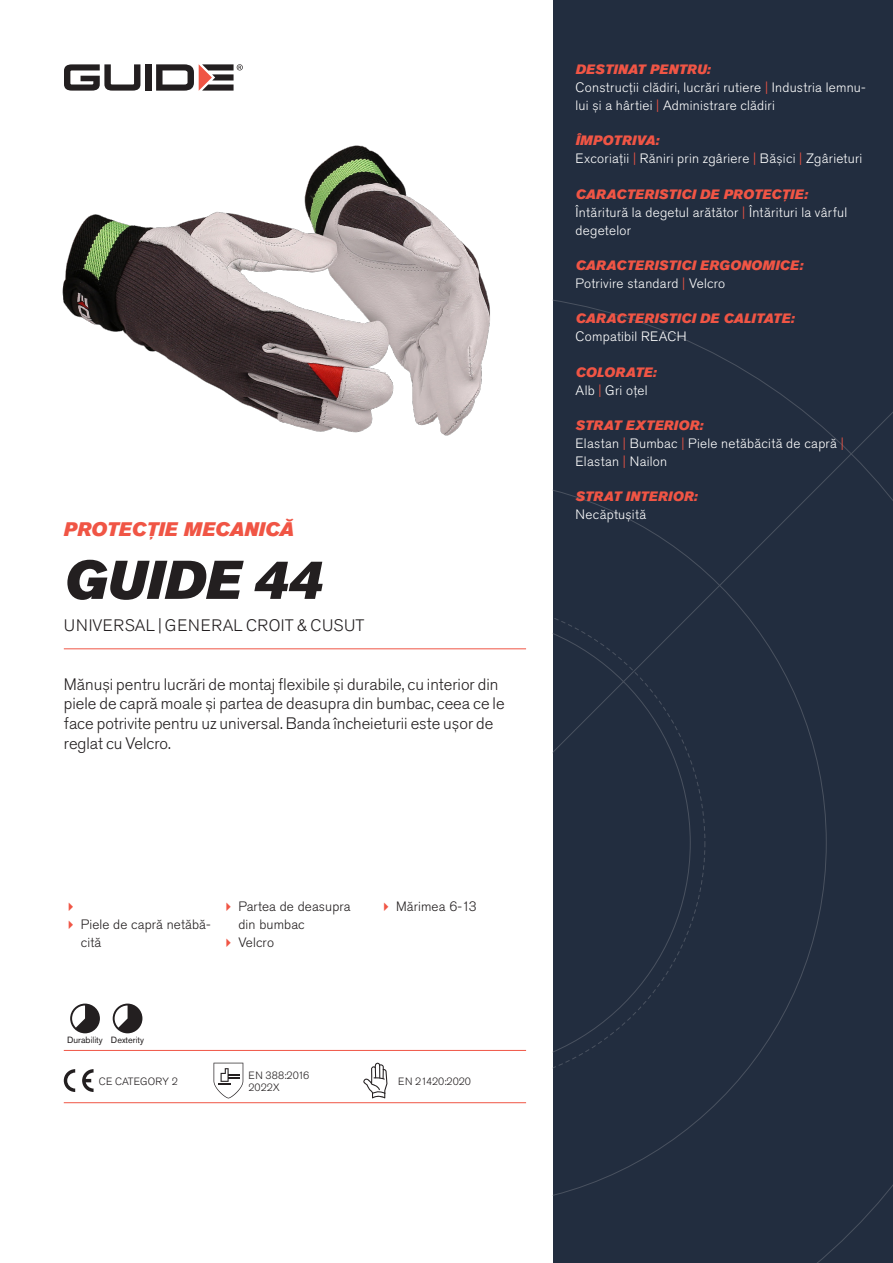
<style>
.page{position:relative;width:893px;height:1263px;background:#fff}
.page>*{position:absolute;margin:0;border:0;box-sizing:border-box;transform-origin:0 0}
.Rubrik{font:italic 54px "Akzidenz Grotesk Pro Super";color:#231f20}
.Överrubrik{font:italic 19.5px "Akzidenz Grotesk Pro Super";letter-spacing:-.005em;color:#f05545}
.Ingress{font:300 16.5px/19.8px "Akzidenz Grotesk Pro";color:#231f20}
.Product_-_AltSegment{font:300 16.5px "Akzidenz Grotesk Pro";letter-spacing:.03em;color:#231f20}
.Produkt_-_Brödtext{font:300 13.5px/18px "Akzidenz Grotesk Pro";letter-spacing:.02em;color:#fff}
.Produkt_-_Namn{font:italic 13.5px "Akzidenz Grotesk Pro Super";letter-spacing:.01em;color:#f05545}
.t1{font:300 13.5px/18px "Akzidenz Grotesk Pro";letter-spacing:.01em;color:#231f20}
.t2{font:300 10.5px "Akzidenz Grotesk Pro";color:#231f20}
.Produkt_-_Egenskaper{font:9px "Akzidenz Grotesk Pro";color:#231f20}
.s1{color:#f05545}
</style>
<div class="page">
<div style="left:145px;top:64px;width:7px;height:27px;background:#231f20"></div>
<svg style="left:156px;top:64px;width:87px;height:27px"></svg>
<svg style="left:64px;top:64px;width:76px;height:27px"></svg>
<div style="left:553px;top:0;width:340px;height:1263px;background:#222d3f"></div>
<svg style="left:553px;top:300px;width:340px;height:963px"></svg>
<hr style="left:64px;top:1050px;width:462px;height:1px;background:#f05545">
<hr style="left:64px;top:1102px;width:462px;height:1px;background:#f05545">
<svg style="left:70px;top:1003px;width:30px;height:30px"></svg>
<svg style="left:113px;top:1003px;width:29px;height:30px"></svg>
<svg style="left:64px;top:1069px;width:11px;height:23px"></svg>
<svg style="left:82px;top:1069px;width:12px;height:23px"></svg>
<svg style="left:214px;top:1063px;width:29px;height:35px"></svg>
<svg style="left:363px;top:1063px;width:24px;height:35px"></svg>
<img style="left:62px;top:145px;width:428px;height:291px">
<hr style="left:64px;top:648px;width:462px;height:1px;background:#f05545">
<p class="Överrubrik" style="left:64px;top:517px;width:232px">PROTECȚIE MECANICĂ</p>
<p class="Rubrik" style="left:64px;top:545px;width:260px">GUIDE 44</p>
<p class="Product_-_AltSegment" style="left:64px;top:615px;width:302px">UNIVERSAL | GENERAL CROIT &amp; CUSUT</p>
<p class="Ingress" style="left:64px;top:674px;width:442px">Mănuși pentru lucrări de montaj flexibile și durabile, cu interior din piele de capră moale și partea de deasupra din bumbac, ceea ce le face potrivite pentru uz universal. Banda încheieturii este ușor de reglat cu Velcro.</p>
<p class="t1" style="left:81px;top:915px;width:131px">Piele de capră netăbă&shy;cită</p>
<p class="t1" style="left:238px;top:897px;width:114px">Partea de deasupra din bumbac</p>
<p class="t1" style="left:238px;top:933px;width:37px">Velcro</p>
<p class="Produkt_-_Egenskaper" style="left:67px;top:1034px;width:37px">Durability</p>
<p class="Produkt_-_Egenskaper" style="left:111px;top:1034px;width:35px">Dexterity</p>
<p class="t2" style="left:99px;top:1074px;width:81px">CE CATEGORY 2</p>
<p class="t2" style="left:248px;top:1068px;width:62px">EN 388:2016</p>
<p class="t2" style="left:248px;top:1080px;width:33px">2022X</p>
<p class="t1" style="left:396px;top:897px;width:82px">Mărimea 6-13</p>
<p class="t2" style="left:398px;top:1074px;width:74px">EN 21420:2020</p>
<p class="Produkt_-_Namn" style="left:576px;top:60px;width:136px">DESTINAT PENTRU:</p>
<p class="Produkt_-_Brödtext" style="left:576px;top:78px;width:292px">Construcții clădiri, lucrări rutiere <span class="s1">|</span> Industria lemnu&shy;lui și a hârtiei <span class="s1">|</span> Administrare clădiri</p>
<p class="Produkt_-_Namn" style="left:576px;top:132px;width:85px">ÎMPOTRIVA:</p>
<p class="Produkt_-_Brödtext" style="left:576px;top:150px;width:288px">Excoriații <span class="s1">|</span> Răniri prin zgâriere <span class="s1">|</span> Bășici <span class="s1">|</span> Zgârieturi</p>
<p class="Produkt_-_Namn" style="left:576px;top:185px;width:234px">CARACTERISTICI DE PROTECȚIE:</p>
<p class="Produkt_-_Brödtext" style="left:576px;top:203px;width:273px">Întăritură la degetul arătător <span class="s1">|</span> Întărituri la vârful degetelor</p>
<p class="Produkt_-_Namn" style="left:576px;top:256px;width:229px">CARACTERISTICI ERGONOMICE:</p>
<p class="Produkt_-_Brödtext" style="left:576px;top:274px;width:151px">Potrivire standard <span class="s1">|</span> Velcro</p>
<p class="Produkt_-_Namn" style="left:576px;top:310px;width:220px">CARACTERISTICI DE CALITATE:</p>
<p class="Produkt_-_Brödtext" style="left:576px;top:328px;width:113px">Compatibil REACH</p>
<p class="Produkt_-_Namn" style="left:576px;top:363px;width:82px">COLORATE:</p>
<p class="Produkt_-_Brödtext" style="left:576px;top:381px;width:74px">Alb <span class="s1">|</span> Gri oțel</p>
<p class="Produkt_-_Namn" style="left:576px;top:416px;width:129px">STRAT EXTERIOR:</p>
<p class="Produkt_-_Brödtext" style="left:576px;top:434px;width:270px">Elastan <span class="s1">|</span> Bumbac <span class="s1">|</span> Piele netăbăcită de capră <span class="s1">|<br></span>Elastan <span class="s1">|</span> Nailon</p>
<p class="Produkt_-_Namn" style="left:576px;top:488px;width:123px">STRAT INTERIOR:</p>
<p class="Produkt_-_Brödtext" style="left:576px;top:506px;width:72px">Necăptușită</p>
</div>
